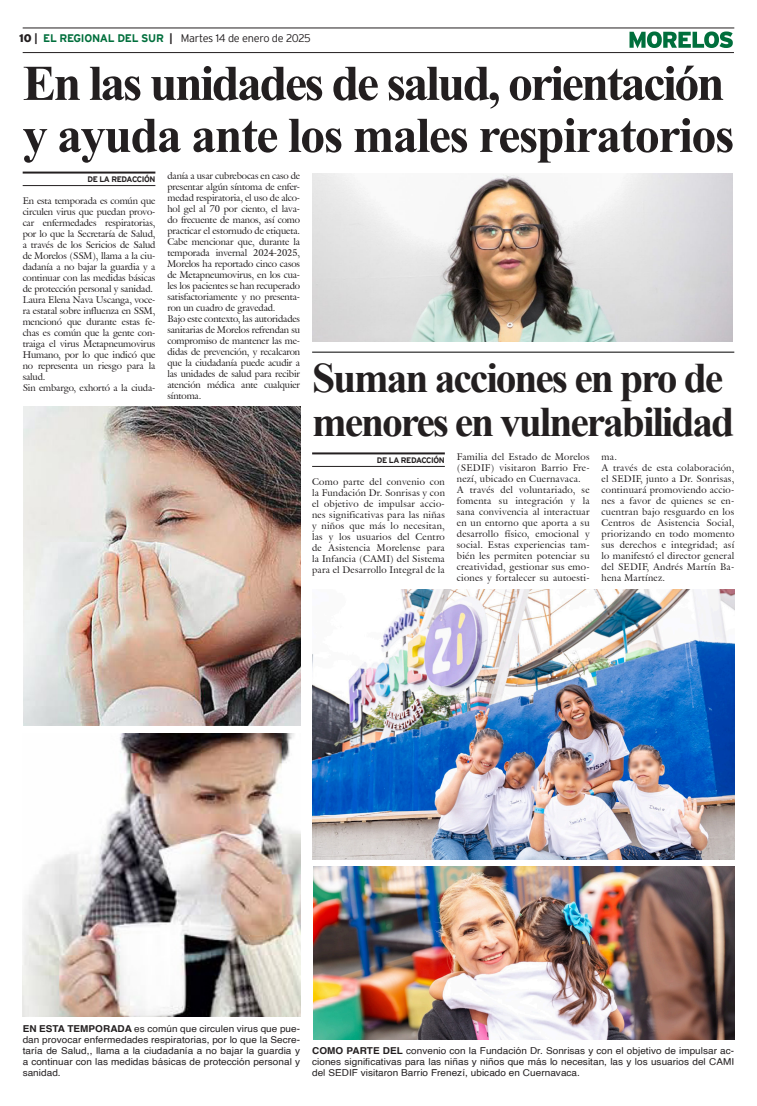
<style>
.page{position:relative;width:757px;height:1106px;background:#fff}
.page>*{position:absolute;margin:0;border:0;box-sizing:border-box;transform-origin:0 0}
.Cabeza_01{font:700 50px "Times New Roman";letter-spacing:-.05em;color:#231f20}
.Cabeza_01-2{font:700 50px "Times New Roman";letter-spacing:-.03em;color:#231f20}
.Cabeza_02{font:700 42px "Times New Roman";letter-spacing:-.05em;color:#231f20}
.t1{font:300 11px "Interstate";letter-spacing:-.025em;color:#231f20}
.t2{font:9.5px/11px "Galliard IT Cby BT";letter-spacing:-.01em;color:#231f20;text-align:justify}
.Pie_de_foto{font:9.5px/11px "Helvetica";letter-spacing:.005em;color:#231f20;text-align:justify;scale:1.05 1}
.t3{font:700 8px "Interstate";letter-spacing:-.05em;color:#231f20}
.s1{font-weight:900}
.s2{font-weight:700}
.s3{font-weight:700;color:#006f3c}
</style>
<div class="page">
<hr style="left:23px;top:28px;width:711px;height:1px;background:#231f20">
<hr style="left:23px;top:52px;width:711px;height:1px;background:#231f20">
<svg style="left:629px;top:31px;width:104px;height:17px"></svg>
<hr style="left:312px;top:351px;width:422px;height:1px;background:#000">
<hr style="left:23px;top:171px;width:132px;height:2px;background:#231f20">
<hr style="left:23px;top:185px;width:132px;height:1px;background:#231f20">
<img style="left:312px;top:174px;width:421px;height:167px">
<img style="left:23px;top:733px;width:277px;height:283px">
<img style="left:23px;top:407px;width:277px;height:318px">
<hr style="left:312px;top:452px;width:133px;height:2px;background:#231f20">
<hr style="left:312px;top:466px;width:133px;height:1px;background:#231f20">
<img style="left:312px;top:589px;width:422px;height:270px">
<img style="left:314px;top:866px;width:420px;height:174px">
<p class="t1" style="left:19px;top:32px;width:293px"><span class="s1">10</span> <span class="s2">|</span> <span class="s3">EL REGIONAL DEL SUR</span> <span class="s2">|</span> Martes 14 de enero de 2025</p>
<p class="Cabeza_01" style="left:23px;top:47px;width:703px">En las unidades de salud, orientación</p>
<p class="Cabeza_01-2" style="left:23px;top:99px;width:713px">y ayuda ante los males respiratorios</p>
<p class="t3" style="left:87px;top:175px;width:69px">DE LA REDACCIÓN</p>
<p class="t2" style="left:167px;top:170px;width:134px">danía a usar cubrebocas en caso de presentar algún síntoma de enfer&shy;medad respiratoria, el uso de alco&shy;hol gel al 70 por ciento, el lava&shy;do frecuente de manos, así como practicar el estornudo de etiqueta.</p>
<p class="t2" style="left:167px;top:236px;width:134px">Cabe mencionar que, durante la temporada invernal 2024-2025, Morelos ha reportado cinco casos de Metapneumovirus, en los cua&shy;les los pacientes se han recuperado satisfactoriamente y no presenta&shy;ron un cuadro de gravedad.</p>
<p class="t2" style="left:167px;top:313px;width:134px">Bajo este contexto, las autoridades sanitarias de Morelos refrendan su compromiso de mantener las me&shy;didas de prevención, y recalcaron que la ciudadanía puede acudir a las unidades de salud para recibir atención médica ante cualquier síntoma.</p>
<p class="t2" style="left:23px;top:195px;width:134px">En esta temporada es común que circulen virus que puedan provo&shy;car enfermedades respiratorias, por lo que la Secretaría de Salud, a través de los Sericios de Salud de Morelos (SSM), llama a la ciu&shy;dadanía a no bajar la guardia y a continuar con las medidas básicas de protección personal y sanidad.</p>
<p class="t2" style="left:23px;top:294px;width:134px">Laura Elena Nava Uscanga, voce&shy;ra estatal sobre influenza en SSM, mencionó que durante estas fe&shy;chas es común que la gente con&shy;traiga el virus Metapneumovirus Humano, por lo que indicó que no representa un riesgo para la salud.</p>
<p class="t2" style="left:23px;top:382px;width:134px">Sin embargo, exhortó a la ciuda-</p>
<p class="Cabeza_02" style="left:312px;top:348px;width:413px">Suman acciones en pro de</p>
<p class="Cabeza_02" style="left:312px;top:392px;width:424px">menores en vulnerabilidad</p>
<p class="t3" style="left:377px;top:456px;width:69px">DE LA REDACCIÓN</p>
<p class="t2" style="left:312px;top:476px;width:134px">Como parte del convenio con la Fundación Dr. Sonrisas y con el objetivo de impulsar accio&shy;nes significativas para las niñas y niños que más lo necesitan, las y los usuarios del Centro de Asistencia Morelense para la Infancia (CAMI) del Sistema para el Desarrollo Integral de la</p>
<p class="t2" style="left:457px;top:451px;width:134px">Familia del Estado de Morelos (SEDIF) visitaron Barrio Fre&shy;nezí, ubicado en Cuernavaca.</p>
<p class="t2" style="left:457px;top:484px;width:134px">A través del voluntariado, se fomenta su integración y la sana convivencia al interactuar en un entorno que aporta a su desarrollo físico, emocional y social. Estas experiencias tam&shy;bién les permiten potenciar su creatividad, gestionar sus emo&shy;ciones y fortalecer su autoesti-</p>
<p class="t2" style="left:601px;top:451px;width:17px">ma.</p>
<p class="t2" style="left:601px;top:462px;width:134px">A través de esta colaboración, el SEDIF, junto a Dr. Sonrisas, continuará promoviendo accio&shy;nes a favor de quienes se en&shy;cuentran bajo resguardo en los Centros de Asistencia Social, priorizando en todo momento sus derechos e integridad; así lo manifestó el director general del SEDIF, Andrés Martín Ba&shy;hena Martínez.</p>
<p class="Pie_de_foto" style="left:23px;top:1023px;width:266px"><span class="s2">EN ESTA TEMPORADA</span> es común que circulen virus que pue&shy;dan provocar enfermedades respiratorias, por lo que la Secre&shy;taría de Salud,, llama a la ciudadanía a no bajar la guardia y a continuar con las medidas básicas de protección personal y sanidad.</p>
<p class="Pie_de_foto" style="left:312px;top:1045px;width:403px"><span class="s2">COMO PARTE DEL</span> convenio con la Fundación Dr. Sonrisas y con el objetivo de impulsar ac&shy;ciones significativas para las niñas y niños que más lo necesitan, las y los usuarios del CAMI del SEDIF visitaron Barrio Frenezí, ubicado en Cuernavaca.</p>
</div>
